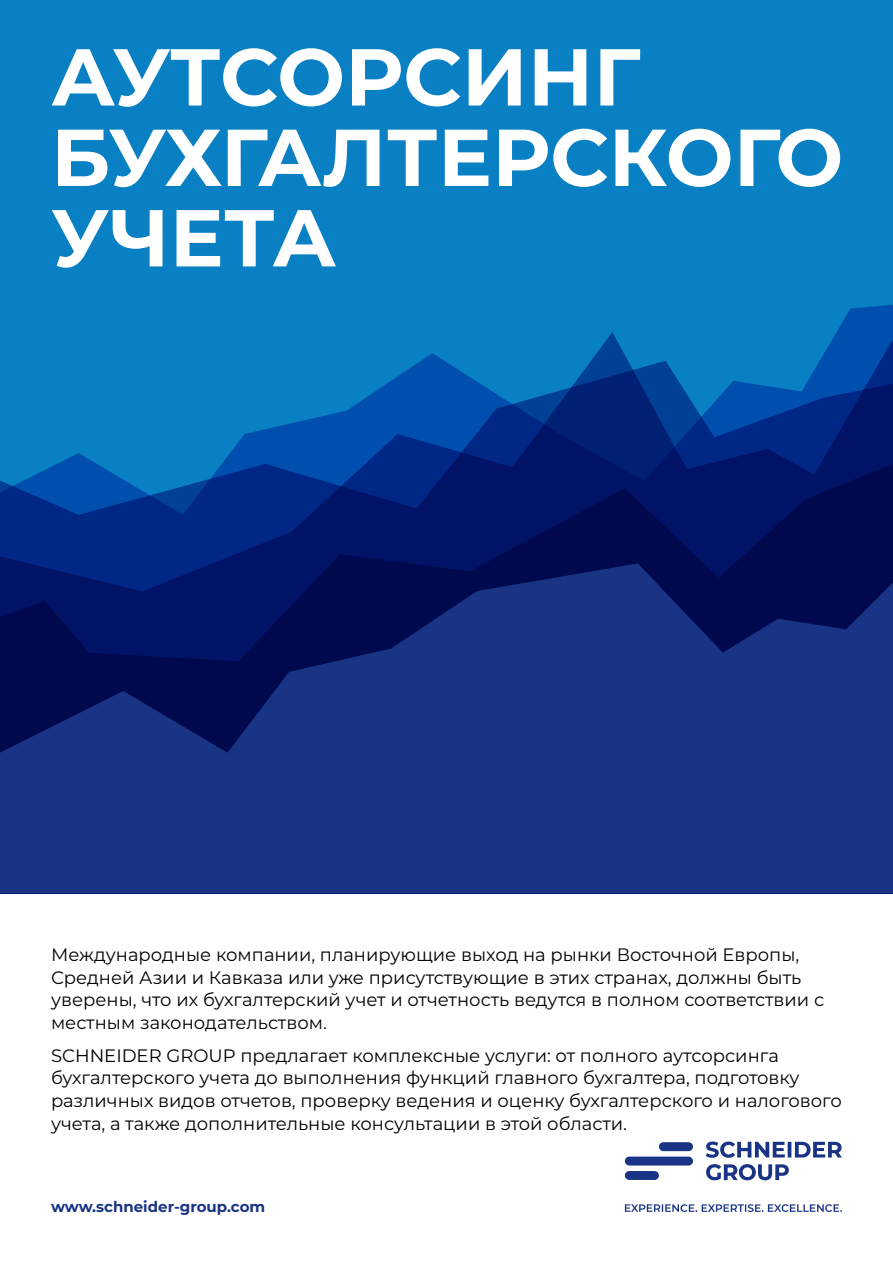
<style>
.page{position:relative;width:893px;height:1263px;background:#fff}
.page>*{position:absolute;margin:0;border:0;box-sizing:border-box;transform-origin:0 0}
.t1{font:700 80.4px/80.4px "Montserrat";color:#fff}
.t2{font:18px/22.5px "Montserrat";color:#000}
.t3{font:700 15px "Montserrat";color:#1a3485}
</style>
<div class="page">
<div style="left:0;top:0;width:893px;height:893px;background:#0980c4"></div>
<svg style="left:242px;top:304px;width:651px;height:133px"></svg>
<svg style="left:0;top:437px;width:893px;height:126px;background:#002579"></svg>
<svg style="left:0;top:563px;width:893px;height:330px;background:#132978"></svg>
<svg style="left:625px;top:1141px;width:217px;height:71px"></svg>
<h1 class="t1" style="left:51px;top:33px;width:794px">АУТСОРСИНГ<br>БУХГАЛТЕРСКОГО<br>УЧЕТА</h1>
<p class="t2" style="left:51px;top:943px;width:775px">Международные компании, планирующие выход на рынки Восточной Европы, Средней Азии и Кавказа или уже присутствующие в этих странах, должны быть уверены, что их бухгалтерский учет и отчетность ведутся в полном соответствии с местным законодательством.</p>
<p class="t2" style="left:51px;top:1044px;width:792px">SCHNEIDER GROUP предлагает комплексные услуги: от полного аутсорсинга бухгалтерского учета до выполнения функций главного бухгалтера, подготовку различных видов отчетов, проверку ведения и оценку бухгалтерского и налогового учета, а также дополнительные консультации в этой области.</p>
<p class="t3" style="left:51px;top:1196px;width:216px">www.schneider-group.com</p>
</div>
